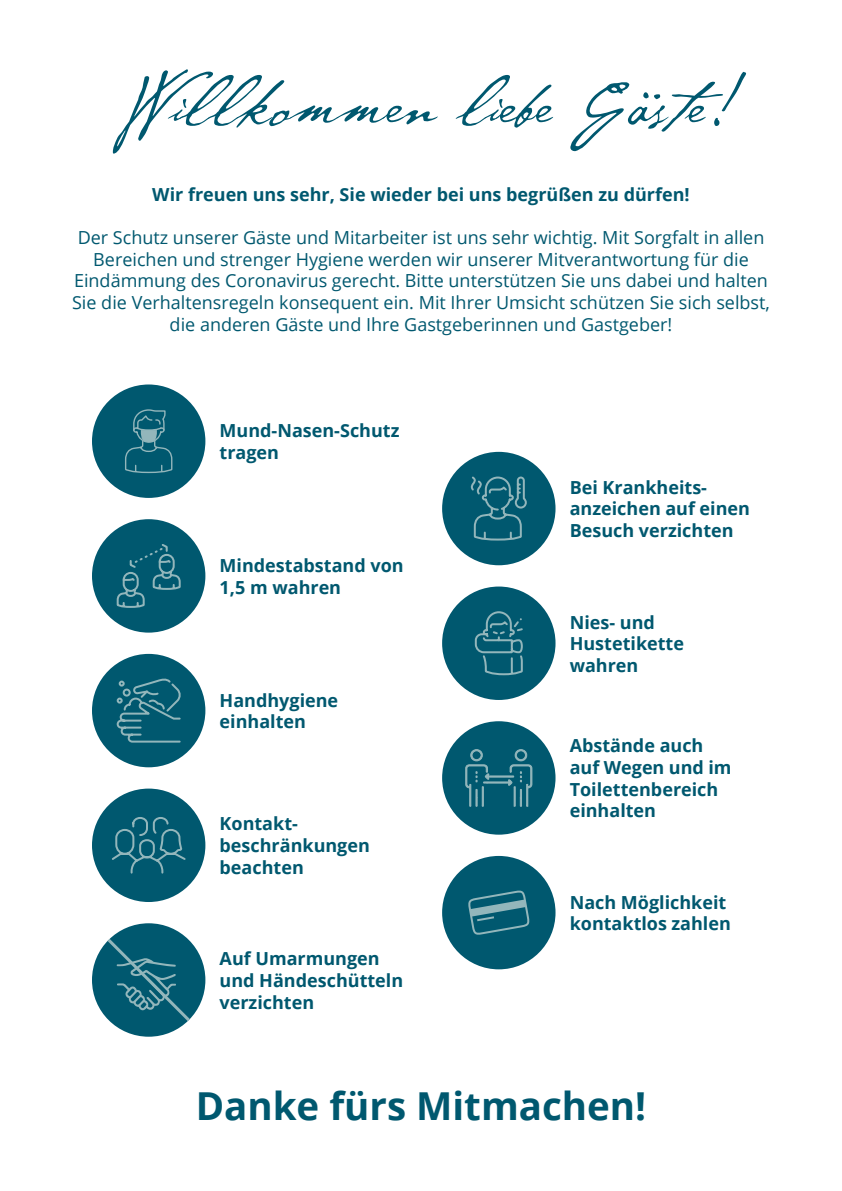
<style>
.page{position:relative;width:842px;height:1191px;background:#fff}
.page>*{position:absolute;margin:0;border:0;box-sizing:border-box;transform-origin:0 0}
.t1{font:70px "P22 Cezanne Pro";color:#00586f}
.t2{font:700 38.5px "Open Sans";color:#00586f}
.t3{font:700 18px/21.6px "Open Sans";color:#00586f}
.t4{font:18px/21.6px "Open Sans";color:#00586f;text-align:center}
</style>
<div class="page">
<div style="left:442px;top:452px;width:113px;height:113px;background:#00586f;border-radius:50%"></div>
<svg style="left:470px;top:476px;width:57px;height:65px"></svg>
<div style="left:442px;top:586px;width:113px;height:114px;background:#00586f;border-radius:50%"></div>
<svg style="left:474px;top:611px;width:49px;height:65px"></svg>
<div style="left:442px;top:721px;width:113px;height:113px;background:#00586f;border-radius:50%"></div>
<svg style="left:465px;top:749px;width:67px;height:58px"></svg>
<div style="left:442px;top:856px;width:113px;height:113px;background:#00586f;border-radius:50%"></div>
<svg style="left:469px;top:890px;width:61px;height:45px"></svg>
<div style="left:92px;top:519px;width:113px;height:113px;background:#00586f;border-radius:50%"></div>
<svg style="left:116px;top:544px;width:65px;height:64px"></svg>
<div style="left:92px;top:654px;width:113px;height:113px;background:#00586f;border-radius:50%"></div>
<svg style="left:116px;top:678px;width:65px;height:65px"></svg>
<div style="left:92px;top:788px;width:113px;height:114px;background:#00586f;border-radius:50%"></div>
<svg style="left:112px;top:817px;width:74px;height:57px"></svg>
<div style="left:92px;top:923px;width:113px;height:113px;background:#00586f;border-radius:50%"></div>
<svg style="left:104px;top:935px;width:89px;height:89px"></svg>
<div style="left:92px;top:384px;width:113px;height:114px;background:#00586f;border-radius:50%"></div>
<svg style="left:125px;top:409px;width:48px;height:65px"></svg>
<h1 class="t1" style="left:114px;top:56px;width:616px">Willkommen liebe Gäste!</h1>
<p class="t3" style="left:152px;top:183px;width:539px">Wir freuen uns sehr, Sie wieder bei uns begrüßen zu dürfen!</p>
<p class="t4" style="left:72px;top:226px;width:699px">Der Schutz unserer Gäste und Mitarbeiter ist uns sehr wichtig. Mit Sorgfalt in allen Bereichen und strenger Hygiene werden wir unserer Mitverantwortung für die Eindämmung des Coronavirus gerecht. Bitte unterstützen Sie uns dabei und halten Sie die Verhaltensregeln konsequent ein. Mit Ihrer Umsicht schützen Sie sich selbst, die anderen Gäste und Ihre Gastgeberinnen und Gastgeber!</p>
<p class="t3" style="left:220px;top:419px;width:181px">Mund-Nasen-Schutz tragen</p>
<p class="t3" style="left:220px;top:554px;width:186px">Mindestabstand von<br>1,5 m wahren</p>
<p class="t3" style="left:220px;top:689px;width:120px">Handhygiene einhalten</p>
<p class="t3" style="left:220px;top:812px;width:152px">Kontakt&shy;beschränkungen beachten</p>
<p class="t3" style="left:220px;top:947px;width:185px">Auf Umarmungen und Händeschütteln verzichten</p>
<p class="t3" style="left:570px;top:476px;width:182px">Bei Krankheits&shy;anzeichen auf einen<br>Besuch verzichten</p>
<p class="t3" style="left:570px;top:611px;width:116px">Nies- und<br>Hustetikette wahren</p>
<p class="t3" style="left:570px;top:734px;width:163px">Abstände auch auf Wegen und im<br>Toilettenbereich einhalten</p>
<p class="t3" style="left:570px;top:891px;width:163px">Nach Möglichkeit kontaktlos zahlen</p>
<h2 class="t2" style="left:196px;top:1079px;width:452px">Danke fürs Mitmachen!</h2>
</div>
